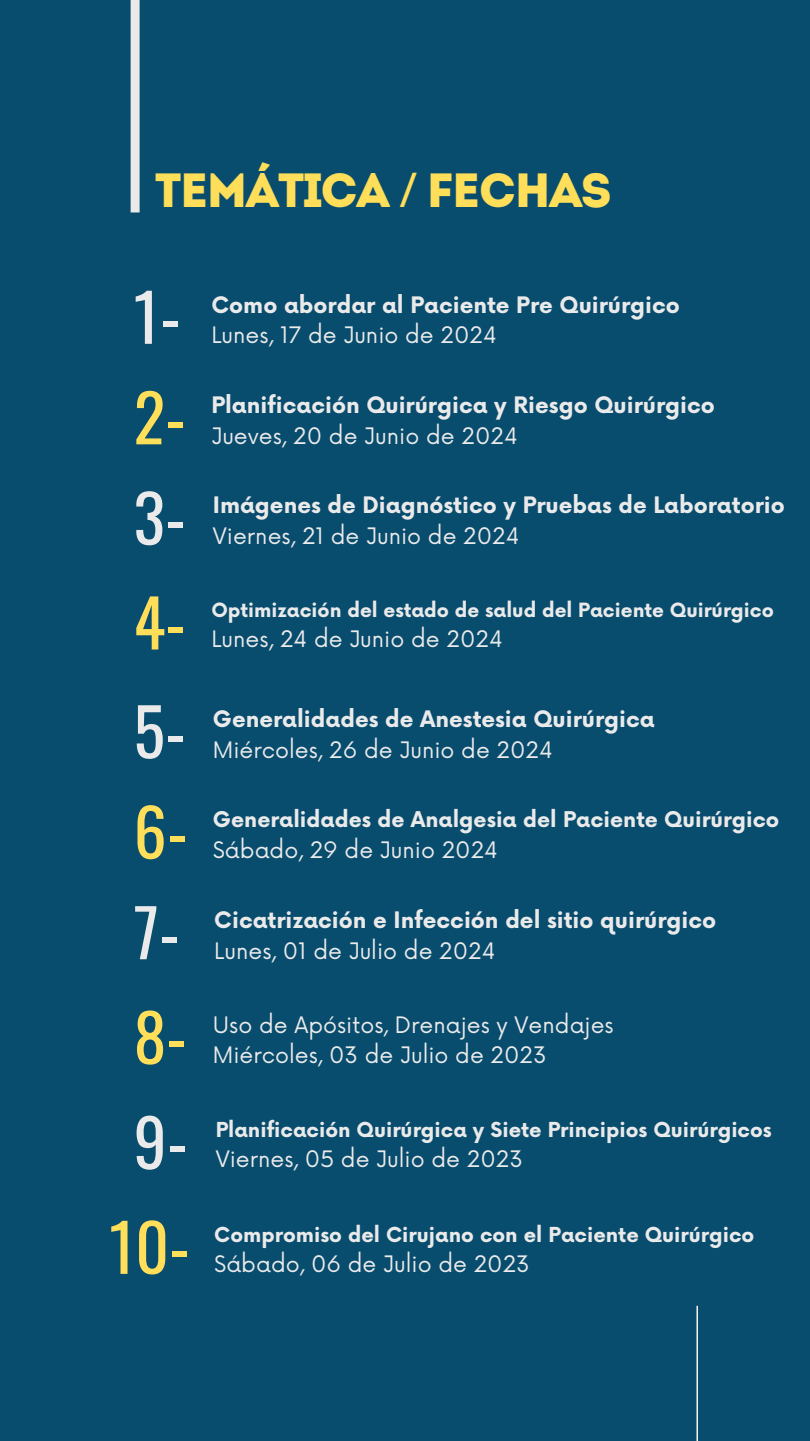
<style>
.page{position:relative;width:810px;height:1441px;background:#fff}
.page>*{position:absolute;margin:0;border:0;box-sizing:border-box;transform-origin:0 0}
.t1{font:65.5px "Oswald";color:#ffde59}
.t2{font:65.5px "Oswald";color:#eaeaea}
.t3{font:47.9px "Intro";letter-spacing:-.04em;color:#ffde59}
.t4{font:22.1px/30.3px "Now";color:#eaeaea}
.t5{font:700 22.1px "Now";color:#eaeaea}
.t6{font:700 21.1px "Now";color:#eaeaea}
.t7{font:700 20.1px "Now";color:#eaeaea}
.t8{font:700 19.1px "Now";color:#eaeaea}
.s1{font-family:"Noto Sans"}
</style>
<div class="page">
<div style="left:0;top:0;width:810px;height:1440px;background:#084c6e"></div>
<hr style="left:696px;top:1305px;width:2px;height:135px;background:#f6f4f1">
<div style="left:131px;top:0;width:9px;height:212px;background:#eaeaea"></div>
<h2 class="t3" style="left:155px;top:171px;width:459px">TEMÁTICA <span class="s1">/</span> FECHAS</h2>
<h1 class="t2" style="left:134px;top:265px;width:48px">1-</h1>
<h1 class="t1" style="left:134px;top:366px;width:54px">2-</h1>
<h1 class="t2" style="left:134px;top:466px;width:54px">3-</h1>
<h1 class="t1" style="left:134px;top:571px;width:54px">4-</h1>
<h1 class="t2" style="left:134px;top:680px;width:54px">5-</h1>
<h1 class="t1" style="left:134px;top:780px;width:55px">6-</h1>
<h1 class="t2" style="left:134px;top:880px;width:48px">7-</h1>
<h1 class="t1" style="left:134px;top:985px;width:55px">8-</h1>
<h1 class="t2" style="left:134px;top:1090px;width:55px">9-</h1>
<h1 class="t1" style="left:109px;top:1195px;width:82px">10-</h1>
<p class="t5" style="left:211px;top:292px;width:470px">Como abordar al Paciente Pre Quirúrgico</p>
<p class="t4" style="left:211px;top:321px;width:287px">Lunes, 17 de Junio de 2024</p>
<p class="t5" style="left:211px;top:393px;width:505px">Planificación Quirúrgica y Riesgo Quirúrgico</p>
<p class="t4" style="left:211px;top:422px;width:308px">Jueves, 20 de Junio de 2024</p>
<p class="t5" style="left:213px;top:493px;width:573px">Imágenes de Diagnóstico y Pruebas de Laboratorio</p>
<p class="t4" style="left:213px;top:522px;width:308px">Viernes, 21 de Junio de 2024</p>
<p class="t8" style="left:211px;top:600px;width:564px">Optimización del estado de salud del Paciente Quirúrgico</p>
<p class="t4" style="left:211px;top:624px;width:293px">Lunes, 24 de Junio de 2024</p>
<p class="t5" style="left:213px;top:707px;width:443px">Generalidades de Anestesia Quirúrgica</p>
<p class="t4" style="left:213px;top:735px;width:342px">Miércoles, 26 de Junio de 2024</p>
<p class="t6" style="left:213px;top:807px;width:568px">Generalidades de Analgesia del Paciente Quirúrgico</p>
<p class="t4" style="left:213px;top:835px;width:287px">Sábado, 29 de Junio 2024</p>
<p class="t5" style="left:214px;top:907px;width:503px">Cicatrización e Infección del sitio quirúrgico</p>
<p class="t4" style="left:214px;top:936px;width:283px">Lunes, 01 de Julio de 2024</p>
<p class="t4" style="left:213px;top:1010px;width:402px">Uso de Apósitos, Drenajes y Vendajes<br>Miércoles, 03 de Julio de 2023</p>
<p class="t7" style="left:216px;top:1118px;width:558px">Planificación Quirúrgica y Siete Principios Quirúrgicos</p>
<p class="t4" style="left:216px;top:1145px;width:309px">Viernes, 05 de Julio de 2023</p>
<p class="t7" style="left:214px;top:1223px;width:542px">Compromiso del Cirujano con el Paciente Quirúrgico</p>
<p class="t4" style="left:214px;top:1250px;width:317px">Sábado, 06 de Julio de 2023</p>
</div>
